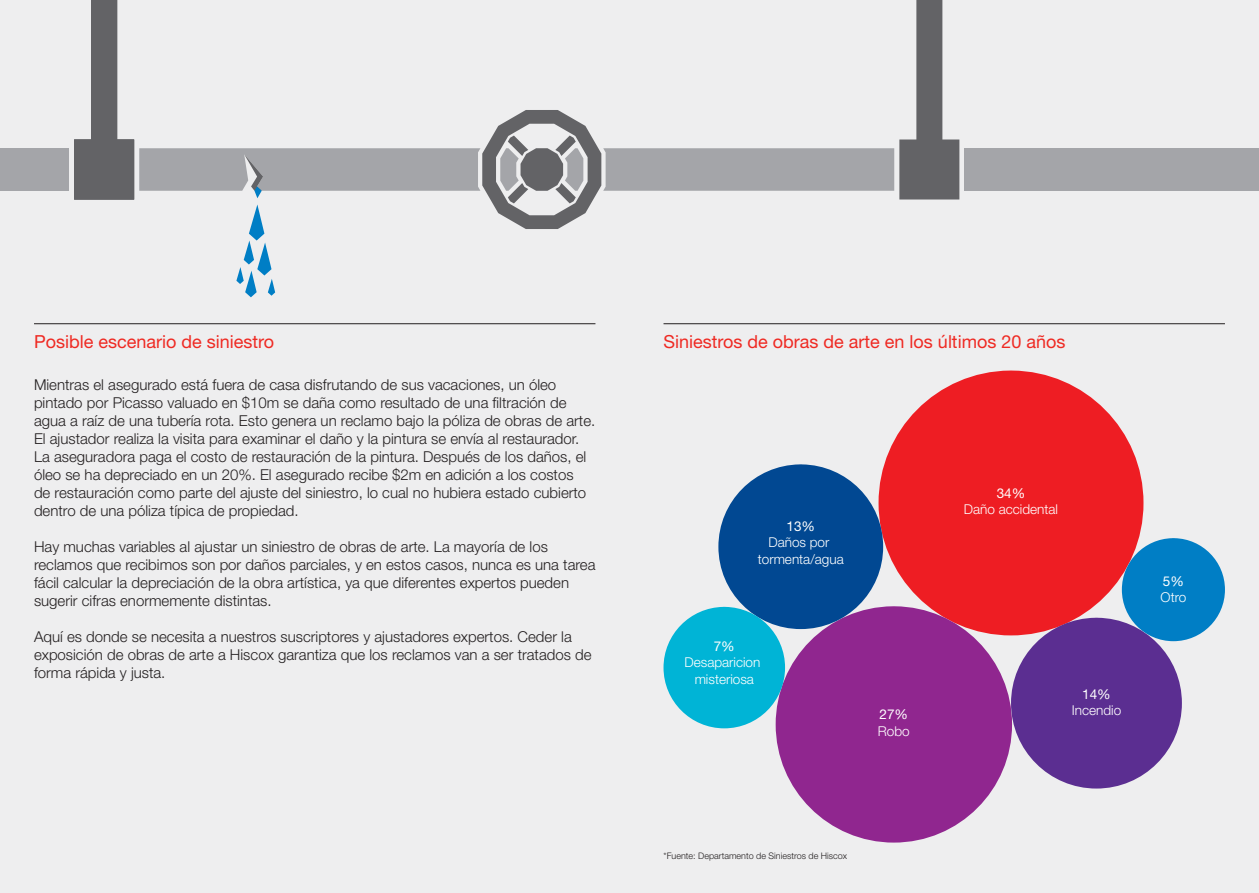
<style>
.page{position:relative;width:1259px;height:893px;background:#eeeeef}
.page>*{position:absolute;margin:0;border:0;box-sizing:border-box;transform-origin:0 0}
.Body_copy_10_12_Roma{font:18px "Helvetica Neue LT Std";color:#ee2a23}
.Body_copy_10_12_ligh{font:300 15px/18px "Helvetica Neue LT Std";color:#231f20}
.t1{font:300 13.5px/16.5px "Helvetica Neue LT Std";color:#fff;text-align:center}
.Body_copy_10_12_ligh-2{font:300 9px "Helvetica Neue LT Std";color:#231f20}
.s1{font-weight:400}
</style>
<div class="page">
<div style="left:0;top:148px;width:69px;height:43px;background:#a4a5a9"></div>
<svg style="left:74px;top:0;width:885px;height:297px"></svg>
<div style="left:964px;top:148px;width:295px;height:43px;background:#a4a5a9"></div>
<div style="left:878px;top:371px;width:265px;height:264px;background:#ee1d23;border-radius:132px"></div>
<div style="left:775px;top:606px;width:237px;height:237px;background:#90268f;border-radius:118px"></div>
<div style="left:1011px;top:618px;width:171px;height:170px;background:#5b2e91;border-radius:85px"></div>
<div style="left:718px;top:464px;width:165px;height:165px;background:#014892;border-radius:82px"></div>
<div style="left:663px;top:607px;width:122px;height:121px;background:#00b4d6;border-radius:60px"></div>
<div style="left:1122px;top:538px;width:103px;height:103px;background:#007ec5;border-radius:51px"></div>
<hr style="left:34px;top:323px;width:561px;height:1px;background:#231f20">
<hr style="left:663px;top:323px;width:562px;height:1px;background:#231f20">
<p class="Body_copy_10_12_Roma" style="left:34px;top:330px;width:242px">Posible escenario de siniestro</p>
<p class="Body_copy_10_12_Roma" style="left:663px;top:330px;width:403px">Siniestros de obras de arte en los últimos 20 años</p>
<p class="Body_copy_10_12_ligh" style="left:34px;top:375px;width:563px">Mientras el asegurado está fuera de casa disfrutando de sus vacaciones, un óleo pintado por Picasso valuado en $10m se daña como resultado de una filtración de agua a raíz de una tubería rota. Esto genera un reclamo bajo la póliza de obras de arte.<br>El ajustador realiza la visita para examinar el daño y la pintura se envía al restaurador.<br>La aseguradora paga el costo de restauración de la pintura. Después de los daños, el óleo se ha depreciado en un 20%. El asegurado recibe $2m en adición a los costos<br>de restauración como parte del ajuste del siniestro, lo cual no hubiera estado cubierto dentro de una póliza típica de propiedad.</p>
<p class="Body_copy_10_12_ligh" style="left:34px;top:537px;width:563px">Hay muchas variables al ajustar un siniestro de obras de arte. La mayoría de los reclamos que recibimos son por daños parciales, y en estos casos, nunca es una tarea fácil calcular la depreciación de la obra artística, ya que diferentes expertos pueden sugerir cifras enormemente distintas.</p>
<p class="Body_copy_10_12_ligh" style="left:34px;top:627px;width:559px">Aquí es donde se necesita a nuestros suscriptores y ajustadores expertos. Ceder la exposición de obras de arte a Hiscox garantiza que los reclamos van a ser tratados de forma rápida y justa.</p>
<p class="t1" style="left:758px;top:517px;width:87px"><span class="s1">13%<br></span>Daños por tormenta/agua</p>
<p class="t1" style="left:684px;top:637px;width:77px"><span class="s1">7%<br></span>Desaparicion misteriosa</p>
<p class="t1" style="left:878px;top:706px;width:33px;text-align:left"><span class="s1">27%<br></span>Robo</p>
<p class="t1" style="left:964px;top:484px;width:96px"><span class="s1">34%<br></span>Daño accidental</p>
<p class="t1" style="left:1071px;top:685px;width:51px"><span class="s1">14%<br></span>Incendio</p>
<p class="t1" style="left:1160px;top:573px;width:27px;text-align:left"><span class="s1">5%<br></span>Otro</p>
<p class="Body_copy_10_12_ligh-2" style="left:663px;top:850px;width:185px">*Fuente: Departamento de Siniestros de Hiscox</p>
</div>
